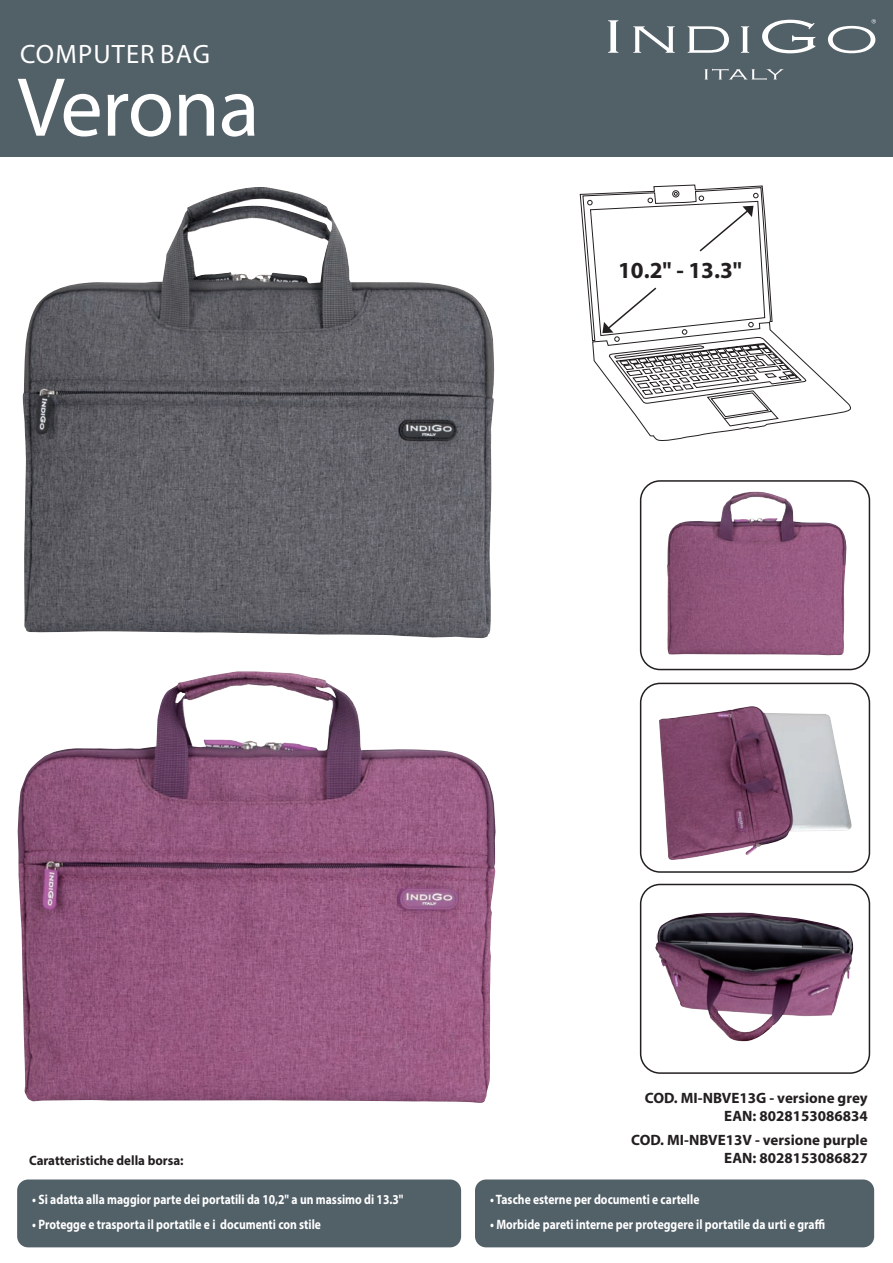
<style>
.page{position:relative;width:893px;height:1263px;background:#fff}
.page>*{position:absolute;margin:0;border:0;box-sizing:border-box;transform-origin:0 0}
.t1{font:84.3px "Myriad";letter-spacing:-.01em;color:#fff}
.t2{font:26.7px "Myriad";letter-spacing:.04em;color:#fff}
.t3{font:700 23.1px "Myriad Pro";color:#231f20}
.t4{font:700 15px/18px "Myriad Pro";color:#231f20;text-align:right}
.t5{font:700 13.65px "Myriad Pro";color:#fff;scale:.85 1}
.t6{font:700 13.65px "Myriad Pro";color:#231f20;scale:.95 1}
</style>
<div class="page">
<div style="left:0;top:0;width:893px;height:156px;background:#526068"></div>
<svg style="left:608px;top:20px;width:10px;height:33px"></svg>
<svg style="left:633px;top:26px;width:42px;height:27px"></svg>
<svg style="left:688px;top:26px;width:41px;height:27px"></svg>
<svg style="left:741px;top:26px;width:8px;height:27px"></svg>
<svg style="left:762px;top:20px;width:53px;height:33px"></svg>
<svg style="left:704px;top:69px;width:80px;height:11px"></svg>
<svg style="left:828px;top:19px;width:48px;height:34px"></svg>
<div style="left:17px;top:1179px;width:444px;height:68px;background:#526068;border-radius:11px"></div>
<div style="left:475px;top:1179px;width:399px;height:68px;background:#526068;border-radius:11px"></div>
<svg style="left:580px;top:185px;width:271px;height:256px"></svg>
<svg style="left:587px;top:200px;width:5px;height:5px"></svg>
<svg style="left:648px;top:198px;width:5px;height:5px"></svg>
<div style="left:672px;top:190px;width:7px;height:7px;border:1px solid #231f20;border-radius:50%"></div>
<svg style="left:602px;top:286px;width:206px;height:140px"></svg>
<svg style="left:698px;top:193px;width:60px;height:60px"></svg>
<img style="left:23px;top:187px;width:471px;height:451px">
<img style="left:18px;top:671px;width:478px;height:432px">
<img style="left:667px;top:492px;width:180px;height:163px">
<img style="left:659px;top:706px;width:193px;height:154px">
<img style="left:655px;top:912px;width:199px;height:130px">
<div style="left:640px;top:480px;width:230px;height:190px;border:2px solid #231f20;border-radius:19px"></div>
<div style="left:640px;top:683px;width:230px;height:190px;border:2px solid #231f20;border-radius:19px"></div>
<div style="left:640px;top:884px;width:230px;height:190px;border:2px solid #231f20;border-radius:19px"></div>
<h2 class="t2" style="left:20px;top:41px;width:192px">COMPUTER BAG</h2>
<h1 class="t1" style="left:18px;top:66px;width:244px">Verona</h1>
<h3 class="t3" style="left:618px;top:256px;width:125px">10.2" - 13.3"</h3>
<p class="t6" style="left:29px;top:1152px;width:164px">Caratteristiche della borsa:</p>
<p class="t5" style="left:32px;top:1191px;width:438px">• Si adatta alla maggior parte dei portatili da 10,2" a un massimo di 13.3"</p>
<p class="t5" style="left:32px;top:1215px;width:341px">• Protegge e trasporta il portatile e i documenti con stile</p>
<p class="t4" style="left:645px;top:1088px;width:224px">COD. MI-NBVE13G - versione grey<br>EAN: 8028153086834</p>
<p class="t4" style="left:631px;top:1130px;width:238px">COD. MI-NBVE13V - versione purple<br>EAN: 8028153086827</p>
<p class="t5" style="left:490px;top:1191px;width:248px">• Tasche esterne per documenti e cartelle</p>
<p class="t5" style="left:490px;top:1215px;width:396px">• Morbide pareti interne per proteggere il portatile da urti e graffi</p>
</div>
